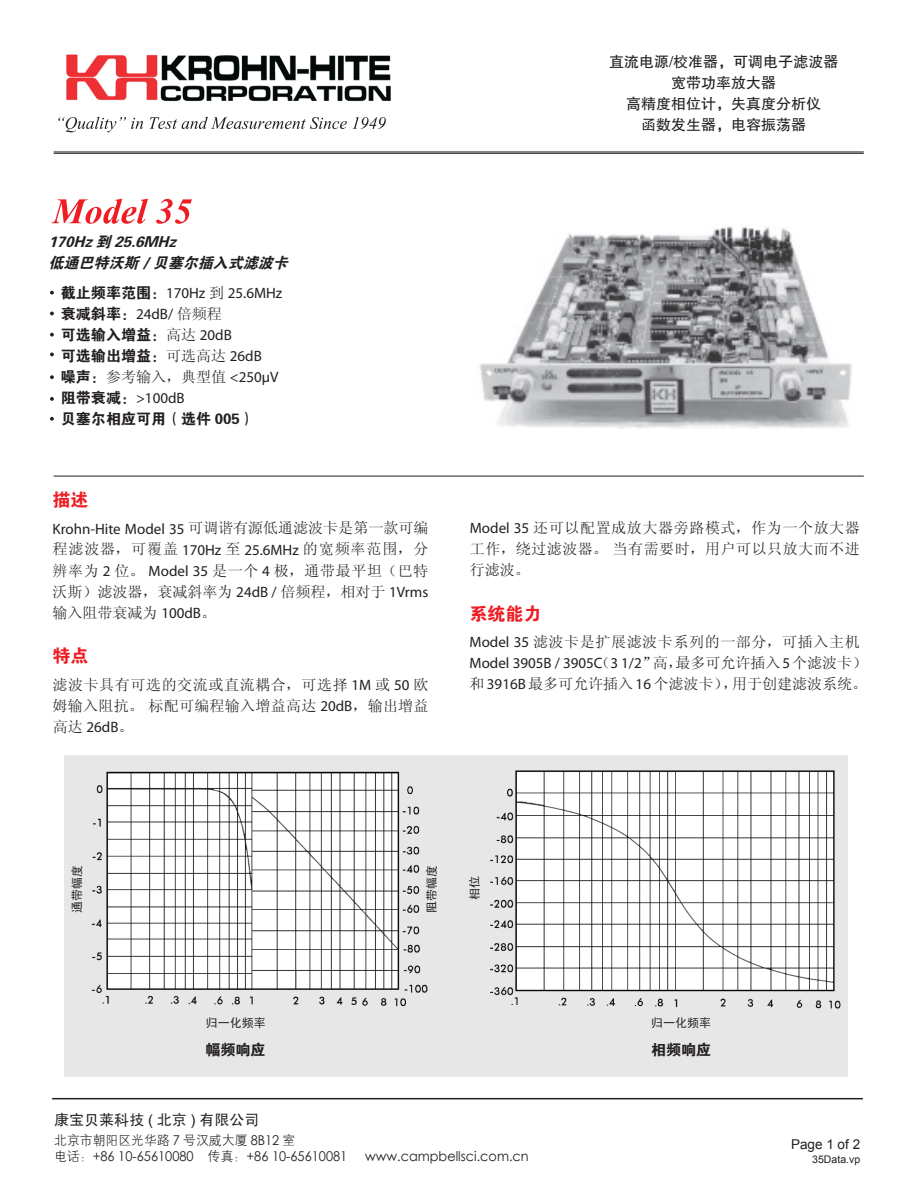
<style>
.page{position:relative;width:915px;height:1191px;background:#fff}
.page>*{position:absolute;margin:0;border:0;box-sizing:border-box;transform-origin:0 0}
.t1{font:18px "FZDHTJW GB1 0";color:#ee1d23}
.t2{font:15px/21px "Sim Sun";letter-spacing:.035em;color:#231f20;text-align:justify}
.t3{font:15px "Myriad";color:#231f20}
.t4{font:15px/21px "FZDHTJW GB1 0";color:#231f20}
.t5{font:15px/21px "FZHTK GBK1 0";color:#231f20;text-align:center}
.t6{font:15px "Sim Sun";color:#231f20}
.t7{font:italic 15px/21px "FZDHTJW GB1 0";color:#231f20}
.t8{font:15px "Sim Hei";color:#231f20}
.t9{font:13.5px "Century Gothic";color:#231f20;scale:.95 1}
.t10{font:13.5px "FZXH1 JW GB1 0";color:#231f20;scale:.95 1}
.t11{font:13.5px "Arial";color:#231f20}
.t12{font:12px "Sim Hei";color:#231f20}
.t13{font:10.5px "Arial";color:#231f20}
.s1{font-family:"FZDHTJW GB1 0"}
.s2{font-family:"Sim Sun"}
.s3{font-family:"Myriad"}
.s4{font-family:"Arial"}
.s5{font-family:"Century Gothic"}
.s6{font-family:"FZXH1 JW GB1 0"}
</style>
<div class="page">
<svg style="left:50px;top:291px;width:4px;height:3px"></svg>
<svg style="left:50px;top:311px;width:4px;height:4px"></svg>
<svg style="left:50px;top:333px;width:4px;height:3px"></svg>
<svg style="left:50px;top:352px;width:4px;height:4px"></svg>
<svg style="left:50px;top:375px;width:4px;height:4px"></svg>
<svg style="left:50px;top:397px;width:4px;height:4px"></svg>
<svg style="left:50px;top:417px;width:4px;height:4px"></svg>
<hr style="left:52px;top:1098px;width:810px;height:1px;background:#231f20">
<img style="left:66px;top:54px;width:325px;height:48px">
<svg style="left:58px;top:117px;width:327px;height:15px"></svg>
<svg style="left:51px;top:199px;width:141px;height:25px"></svg>
<hr style="left:54px;top:152px;width:809px;height:1px;background:#231f20">
<hr style="left:54px;top:153px;width:809px;height:1px;background:#231f20">
<hr style="left:54px;top:476px;width:809px;height:1px;background:#231f20">
<img style="left:479px;top:226px;width:373px;height:203px">
<img style="left:65px;top:755px;width:781px;height:322px">
<p class="t7" style="left:49px;top:231px;width:245px">170Hz 到 25.6MHz<br>低通巴特沃斯 / 贝塞尔插入式滤波卡</p>
<p class="t3" style="left:61px;top:286px;width:223px"><span class="s1">截止频率范围：</span>170Hz <span class="s2">到</span> 25.6MHz</p>
<p class="t4" style="left:61px;top:303px;width:202px">衰减斜率：<span class="s3">24dB/</span> <span class="s2">倍频程<br></span>可选输入增益：<span class="s2">高达</span> <span class="s3">20dB<br></span>可选输出增益：<span class="s2">可选高达</span> <span class="s3">26dB</span></p>
<p class="t2" style="left:61px;top:366px;width:219px"><span class="s1">噪声：</span>参考输入，典型值 <span class="s3">&lt;250μV</span></p>
<p class="t3" style="left:61px;top:391px;width:125px"><span class="s1">阻带衰减：</span>&gt;100dB</p>
<p class="t4" style="left:61px;top:408px;width:195px">贝塞尔相应可用（选件 005）</p>
<p class="t1" style="left:52px;top:490px;width:37px">描述</p>
<p class="t3" style="left:52px;top:521px;width:377px">Krohn-Hite Model 35 <span class="s2">可调谐有源低通滤波卡是第一款可编</span></p>
<p class="t2" style="left:52px;top:538px;width:377px">程滤波器，可覆盖 <span class="s3">170Hz</span> 至 <span class="s3">25.6MHz</span> 的宽频率范围，分辨率为 <span class="s3">2</span> 位。 <span class="s3">Model 35</span> 是一个 <span class="s3">4</span> 极，通带最平坦（巴特沃斯）滤波器，衰减斜率为 <span class="s3">24dB /</span> 倍频程，相对于 <span class="s3">1Vrms</span>输入阻带衰减为 <span class="s3">100dB</span>。</p>
<p class="t1" style="left:52px;top:646px;width:37px">特点</p>
<p class="t2" style="left:52px;top:673px;width:377px">滤波卡具有可选的交流或直流耦合，可选择 <span class="s3">1M</span> 或 <span class="s3">50</span> 欧姆输入阻抗。标配可编程输入增益高达 <span class="s3">20dB</span>，输出增益</p>
<p class="t3" style="left:53px;top:719px;width:82px"><span class="s2">高达</span> 26dB<span class="s2">。</span></p>
<p class="t5" style="left:608px;top:51px;width:231px">直流电源/校准器，可调电子滤波器宽带功率放大器<br>高精度相位计，失真度分析仪<br>函数发生器，电容振荡器</p>
<p class="t2" style="left:469px;top:517px;width:391px"><span class="s3">Model 35</span> 还可以配置成放大器旁路模式，作为一个放大器工作，绕过滤波器。当有需要时，用户可以只放大而不进行滤波。</p>
<p class="t1" style="left:469px;top:603px;width:73px">系统能力</p>
<p class="t2" style="left:469px;top:631px;width:391px"><span class="s3">Model 35</span> 滤波卡是扩展滤波卡系列的一部分，可插入主机</p>
<p class="t3" style="left:469px;top:656px;width:399px">Model 3905B / 3905C<span class="s2">（</span>3 1/2<span class="s2">”高，最多可允许插入</span>5<span class="s2">个滤波卡）</span></p>
<p class="t6" style="left:469px;top:676px;width:399px">和<span class="s3">3916B</span>最多可允许插入<span class="s3">16</span>个滤波卡），用于创建滤波系统。</p>
<p class="t12" style="left:71px;top:913px;width:49px;rotate:-90deg">通带幅度</p>
<p class="t12" style="left:425px;top:913px;width:49px;rotate:-90deg">阻带幅度</p>
<p class="t12" style="left:468px;top:899px;width:25px;rotate:-90deg">相位</p>
<p class="t12" style="left:206px;top:1016px;width:61px">归一化频率</p>
<p class="t12" style="left:651px;top:1016px;width:61px">归一化频率</p>
<p class="t4" style="left:205px;top:1039px;width:61px">幅频响应</p>
<p class="t4" style="left:651px;top:1039px;width:61px">相频响应</p>
<p class="t8" style="left:54px;top:1112px;width:206px">康宝贝莱科技 <span class="s4">(</span> 北京 <span class="s4">)</span> 有限公司</p>
<p class="t10" style="left:54px;top:1132px;width:255px">北京市朝阳区光华路 <span class="s5">7</span> 号汉威大厦 <span class="s5">8B12</span> 室</p>
<p class="t9" style="left:54px;top:1146px;width:310px"><span class="s6">电话：</span>+86 10-65610080 <span class="s6">传真：</span>+86 10-65610081</p>
<p class="t9" style="left:365px;top:1146px;width:173px">www.campbellsci.com.cn</p>
<p class="t11" style="left:790px;top:1135px;width:71px">Page 1 of 2</p>
<p class="t13" style="left:812px;top:1152px;width:49px">35Data.vp</p>
</div>
